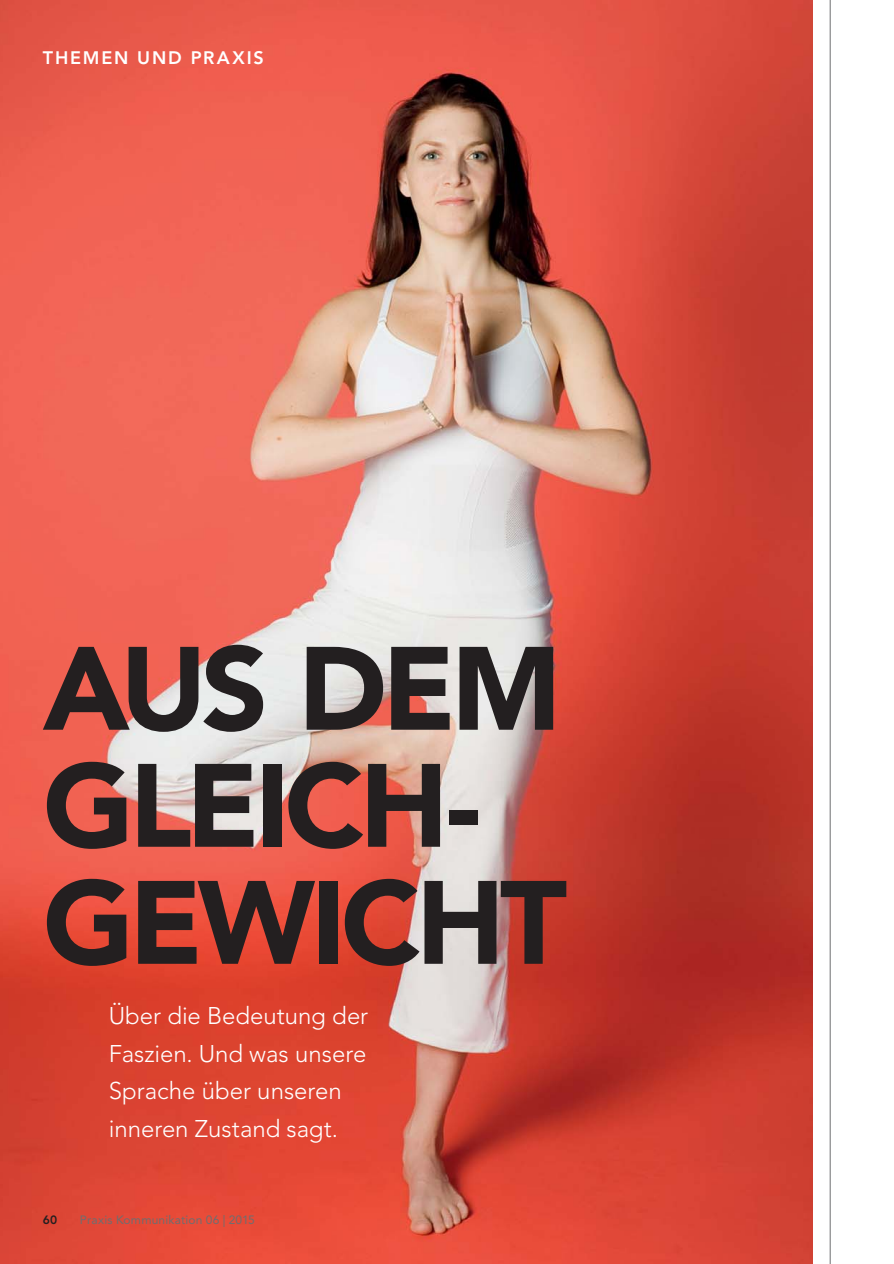
<style>
.page{position:relative;width:894px;height:1264px;background:#fff}
.page>*{position:absolute;margin:0;border:0;box-sizing:border-box;transform-origin:0 0}
.t1{font:900 117px/117px "Avenir LT Std";letter-spacing:-.04em;color:#231f20}
.t2{font:300 24px/37.5px "Avenir LT Std";color:#fff}
.t3{font:800 18px "Avenir LT Std";letter-spacing:.1em;color:#fff}
.t4{font:12px "Avenir LT Std";letter-spacing:.015em;color:#6d6e70}
.t5{font:800 12px "Avenir LT Std";color:#231f20}
</style>
<div class="page">
<img style="left:0;top:0;width:813px;height:1264px">
<hr style="left:830px;top:0;width:1px;height:1264px;background:#6d6e70">
<p class="t3" style="left:43px;top:49px;width:222px">THEMEN UND PRAXIS</p>
<h1 class="t1" style="left:43px;top:636px;width:526px">AUS DEM<br>GLEICH-<br>GEWICHT</h1>
<p class="t2" style="left:109px;top:998px;width:261px">Über die Bedeutung der<br>Faszien. Und was unsere<br>Sprache über unseren inneren Zustand sagt.</p>
<p class="t5" style="left:43px;top:1214px;width:16px">60</p>
<p class="t4" style="left:80px;top:1214px;width:177px">Praxis Kommunikation 06 | 2015</p>
</div>
